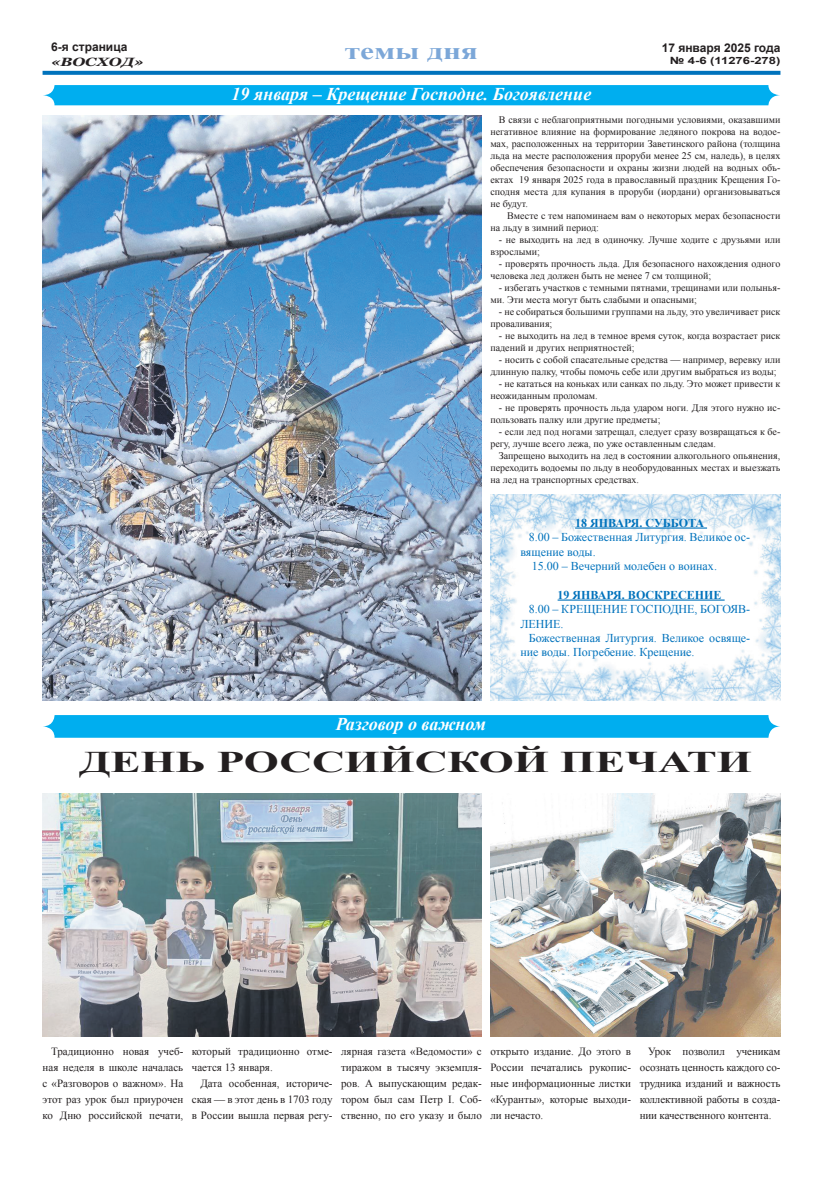
<style>
.page{position:relative;width:823px;height:1191px;background:#fff}
.page>*{position:absolute;margin:0;border:0;box-sizing:border-box;transform-origin:0 0}
.t1{font:700 30px "Times New Roman";color:#231f20;scale:1.5 1}
.t2{font:700 24px "Times New Roman";color:#7ca7d8;scale:1.3 1}
.t3{font:italic 700 18px "Times New Roman";color:#fff}
.t4{font:12px/14.4px "Times New Roman";color:#0072bc}
.t5{font:700 12px "Times New Roman";color:#0072bc}
.t6{font:700 12px "Arial";color:#231f20}
.t7{font:italic 700 12px "Georgia";color:#231f20;scale:1.3 1}
.t8{font:11px/16px "Times New Roman";color:#231f20;text-align:justify}
.t9{font:10px/12px "Times New Roman";color:#231f20}
.t10{font:700 10px "Arial";color:#231f20;scale:1.3 1}
</style>
<div class="page">
<svg style="left:43px;top:71px;width:737px;height:4px;background:#0b78be"></svg>
<svg style="left:43px;top:85px;width:737px;height:20px;background:#07b0ef"></svg>
<img style="left:43px;top:116px;width:438px;height:585px">
<img style="left:490px;top:495px;width:289px;height:206px">
<hr style="left:574px;top:527px;width:132px;height:1px;background:#0072bc">
<hr style="left:557px;top:599px;width:167px;height:1px;background:#0072bc">
<svg style="left:43px;top:715px;width:737px;height:22px;background:#06b0ef"></svg>
<img style="left:43px;top:794px;width:438px;height:242px">
<img style="left:490px;top:794px;width:289px;height:242px">
<p class="t6" style="left:51px;top:39px;width:78px">6-я страница</p>
<p class="t7" style="left:51px;top:55px;width:73px">«ВОСХОД»</p>
<p class="t6" style="left:661px;top:40px;width:120px">17 января 2025 года</p>
<p class="t10" style="left:669px;top:54px;width:87px">№ 4-6 (11276-278)</p>
<h2 class="t2" style="left:344px;top:34px;width:104px">темы дня</h2>
<h3 class="t3" style="left:231px;top:82px;width:361px">19 января – Крещение Господне. Богоявление</h3>
<p class="t9" style="left:490px;top:113px;width:291px;text-align:justify;text-indent:8px">В связи с неблагоприятными погодными условиями, оказавшими негативное влияние на формирование ледяного покрова на водое&shy;мах, расположенных на территории Заветинского района (толщина льда на месте расположения проруби менее 25 см, наледь), в целях обеспечения безопасности и охраны жизни людей на водных объ&shy;ектах 19 января 2025 года в православный праздник Крещения Го&shy;сподня места для купания в проруби (иордани) организовываться не будут.</p>
<p class="t9" style="left:490px;top:209px;width:291px;text-indent:17px">Вместе с тем напоминаем вам о некоторых мерах безопасности на льду в зимний период:</p>
<p class="t9" style="left:490px;top:233px;width:291px;text-indent:8px">- не выходить на лед в одиночку. Лучше ходите с друзьями или взрослыми;</p>
<p class="t9" style="left:490px;top:257px;width:291px;text-indent:8px">- проверять прочность льда. Для безопасного нахождения одного человека лед должен быть не менее 7 см толщиной;</p>
<p class="t9" style="left:490px;top:281px;width:291px;text-indent:8px">- избегать участков с темными пятнами, трещинами или полынья&shy;ми. Эти места могут быть слабыми и опасными;</p>
<p class="t9" style="left:490px;top:305px;width:291px;text-indent:8px">- не собираться большими группами на льду, это увеличивает риск проваливания;</p>
<p class="t9" style="left:490px;top:329px;width:291px;text-indent:8px">- не выходить на лед в темное время суток, когда возрастает риск падений и других неприятностей;</p>
<p class="t9" style="left:490px;top:353px;width:291px;text-indent:8px">- носить с собой спасательные средства — например, веревку или длинную палку, чтобы помочь себе или другим выбраться из воды;</p>
<p class="t9" style="left:490px;top:377px;width:291px;text-indent:8px">- не кататься на коньках или санках по льду. Это может привести к неожиданным проломам.</p>
<p class="t9" style="left:490px;top:401px;width:291px;text-indent:8px">- не проверять прочность льда ударом ноги. Для этого нужно ис&shy;пользовать палку или другие предметы;</p>
<p class="t9" style="left:490px;top:425px;width:291px;text-indent:8px">- если лед под ногами затрещал, следует сразу возвращаться к бе&shy;регу, лучше всего лежа, по уже оставленным следам.</p>
<p class="t9" style="left:490px;top:449px;width:291px;text-align:justify;text-indent:8px">Запрещено выходить на лед в состоянии алкогольного опьянения, переходить водоемы по льду в необорудованных местах и выезжать на лед на транспортных средствах.</p>
<p class="t5" style="left:574px;top:514px;width:130px">18 января. Суббота</p>
<p class="t4" style="left:528px;top:530px;width:223px">8.00 – Божественная Литургия. Великое ос-</p>
<p class="t4" style="left:520px;top:544px;width:77px">вящение воды.</p>
<p class="t4" style="left:531px;top:558px;width:186px">15.00 – Вечерний молебен о воинах.</p>
<p class="t5" style="left:557px;top:586px;width:165px">19 января. Воскресение</p>
<p class="t4" style="left:520px;top:602px;width:231px;text-indent:9px">8.00 – КРЕЩЕНИЕ ГОСПОДНЕ, БОГОЯВ-<br>ЛЕНИЕ.</p>
<p class="t4" style="left:520px;top:630px;width:231px;text-indent:9px">Божественная Литургия. Великое освяще&shy;ние воды. Погребение. Крещение.</p>
<h3 class="t3" style="left:335px;top:711px;width:152px">Разговор о важном</h3>
<h1 class="t1" style="left:79px;top:741px;width:449px">день российской печати</h1>
<p class="t8" style="left:43px;top:1043px;width:142px;text-indent:9px">Традиционно новая учеб&shy;ная неделя в школе началась с «Разговоров о важном». На этот раз урок был приурочен ко Дню российской печати,</p>
<p class="t8" style="left:192px;top:1043px;width:142px">который традиционно отме&shy;чается 13 января.</p>
<p class="t8" style="left:192px;top:1075px;width:142px;text-indent:9px">Дата особенная, историче&shy;ская — в этот день в 1703 году в России вышла первая регу-</p>
<p class="t8" style="left:341px;top:1043px;width:142px">лярная газета «Ведомости» с тиражом в тысячу экземпля&shy;ров. А выпускающим редак&shy;тором был сам Петр I. Соб&shy;ственно, по его указу и было</p>
<p class="t8" style="left:490px;top:1043px;width:142px">открыто издание. До этого в России печатались рукопис&shy;ные информационные листки «Куранты», которые выходи&shy;ли нечасто.</p>
<p class="t8" style="left:639px;top:1043px;width:142px;text-indent:9px">Урок позволил ученикам осознать ценность каждого со&shy;трудника изданий и важность коллективной работы в созда&shy;нии качественного контента.</p>
</div>
